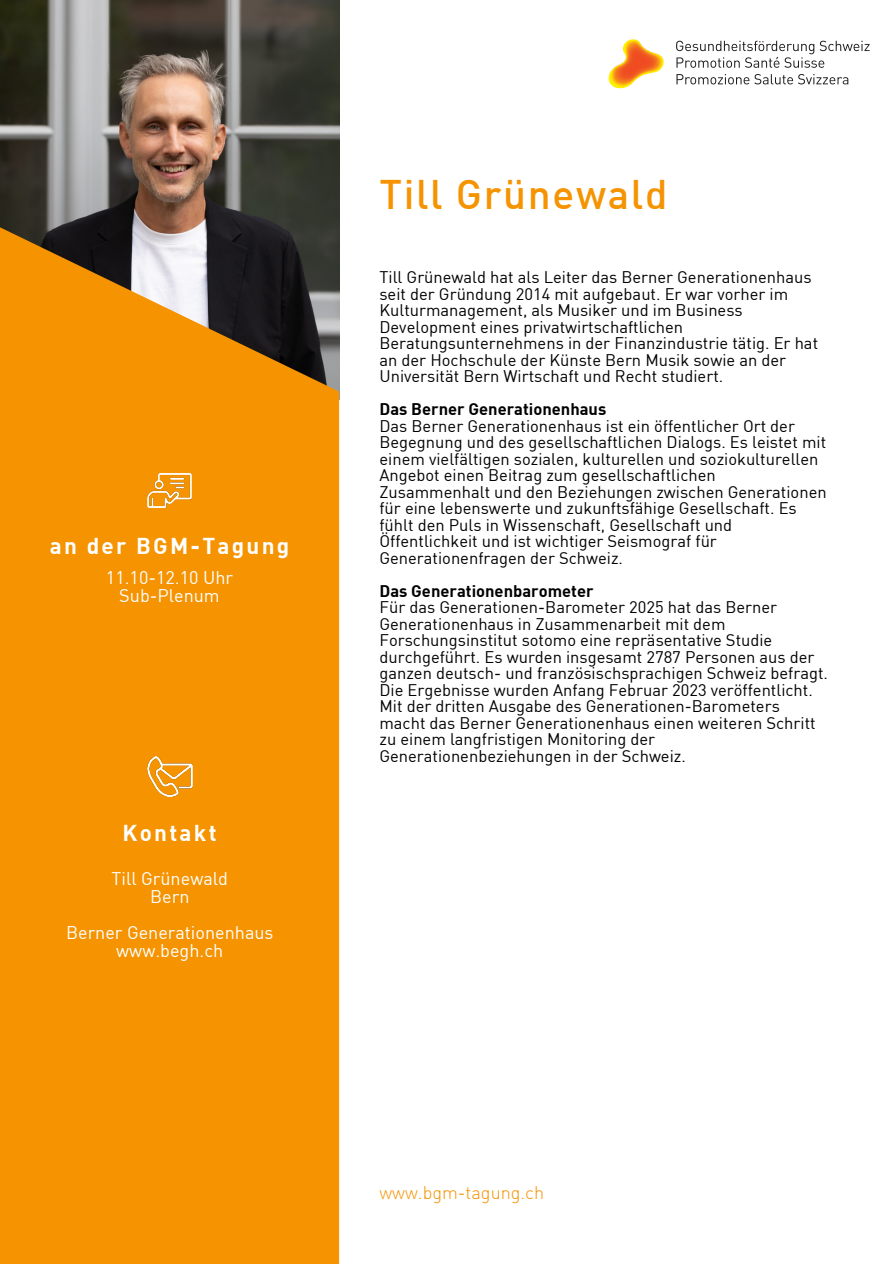
<style>
.page{position:relative;width:894px;height:1264px;background:#fff}
.page>*{position:absolute;margin:0;border:0;box-sizing:border-box;transform-origin:0 0}
.t1{font:500 40.5px "DIN";letter-spacing:.04em;color:#f59300}
.t2{font:700 22.5px "DIN";letter-spacing:.1em;color:#fff}
.t3{font:18px/18px "DIN";color:#fff;text-align:center}
.t4{font:300 18px "DIN";color:#f59300}
.t5{font:16.5px/16.5px "DIN";color:#000}
.t6{font:700 16.5px "DIN";color:#000}
</style>
<div class="page">
<img style="left:0;top:0;width:339px;height:227px">
<svg style="left:0;top:227px;width:339px;height:1036px;background:#e78d06"></svg>
<img style="left:608px;top:39px;width:55px;height:49px">
<svg style="left:676px;top:41px;width:193px;height:27px"></svg>
<svg style="left:676px;top:74px;width:172px;height:10px"></svg>
<img style="left:148px;top:756px;width:44px;height:41px">
<img style="left:148px;top:474px;width:44px;height:33px">
<h2 class="t2" style="left:50px;top:531px;width:241px">an der BGM-Tagung</h2>
<p class="t3" style="left:106px;top:568px;width:129px">11.10-12.10 Uhr<br>Sub-Plenum</p>
<h2 class="t2" style="left:122px;top:818px;width:96px">Kontakt</h2>
<p class="t3" style="left:112px;top:869px;width:118px">Till Grünewald<br>Bern</p>
<p class="t3" style="left:66px;top:923px;width:209px">Berner Generationenhaus www.begh.ch</p>
<h1 class="t1" style="left:379px;top:168px;width:289px">Till Grünewald</h1>
<p class="t5" style="left:379px;top:268px;width:440px">Till Grünewald hat als Leiter das Berner Generationenhaus seit der Gründung 2014 mit aufgebaut. Er war vorher im Kulturmanagement, als Musiker und im Business Development eines privatwirtschaftlichen Beratungsunternehmens in der Finanzindustrie tätig. Er hat an der Hochschule der Künste Bern Musik sowie an der Universität Bern Wirtschaft und Recht studiert.</p>
<p class="t6" style="left:379px;top:398px;width:228px">Das Berner Generationenhaus</p>
<p class="t5" style="left:379px;top:417px;width:448px">Das Berner Generationenhaus ist ein öffentlicher Ort der Begegnung und des gesellschaftlichen Dialogs. Es leistet mit einem vielfältigen sozialen, kulturellen und soziokulturellen Angebot einen Beitrag zum gesellschaftlichen Zusammenhalt und den Beziehungen zwischen Generationen für eine lebenswerte und zukunftsfähige Gesellschaft. Es fühlt den Puls in Wissenschaft, Gesellschaft und Öffentlichkeit und ist wichtiger Seismograf für Generationenfragen der Schweiz.</p>
<p class="t6" style="left:379px;top:580px;width:215px">Das Generationenbarometer</p>
<p class="t5" style="left:379px;top:598px;width:450px">Für das Generationen-Barometer 2025 hat das Berner Generationenhaus in Zusammenarbeit mit dem Forschungsinstitut sotomo eine repräsentative Studie durchgeführt. Es wurden insgesamt 2787 Personen aus der ganzen deutsch- und französischsprachigen Schweiz befragt.<br>Die Ergebnisse wurden Anfang Februar 2023 veröffentlicht.<br>Mit der dritten Ausgabe des Generationen-Barometers macht das Berner Generationenhaus einen weiteren Schritt zu einem langfristigen Monitoring der Generationenbeziehungen in der Schweiz.</p>
<p class="t4" style="left:379px;top:1181px;width:166px">www.bgm-tagung.ch</p>
</div>
